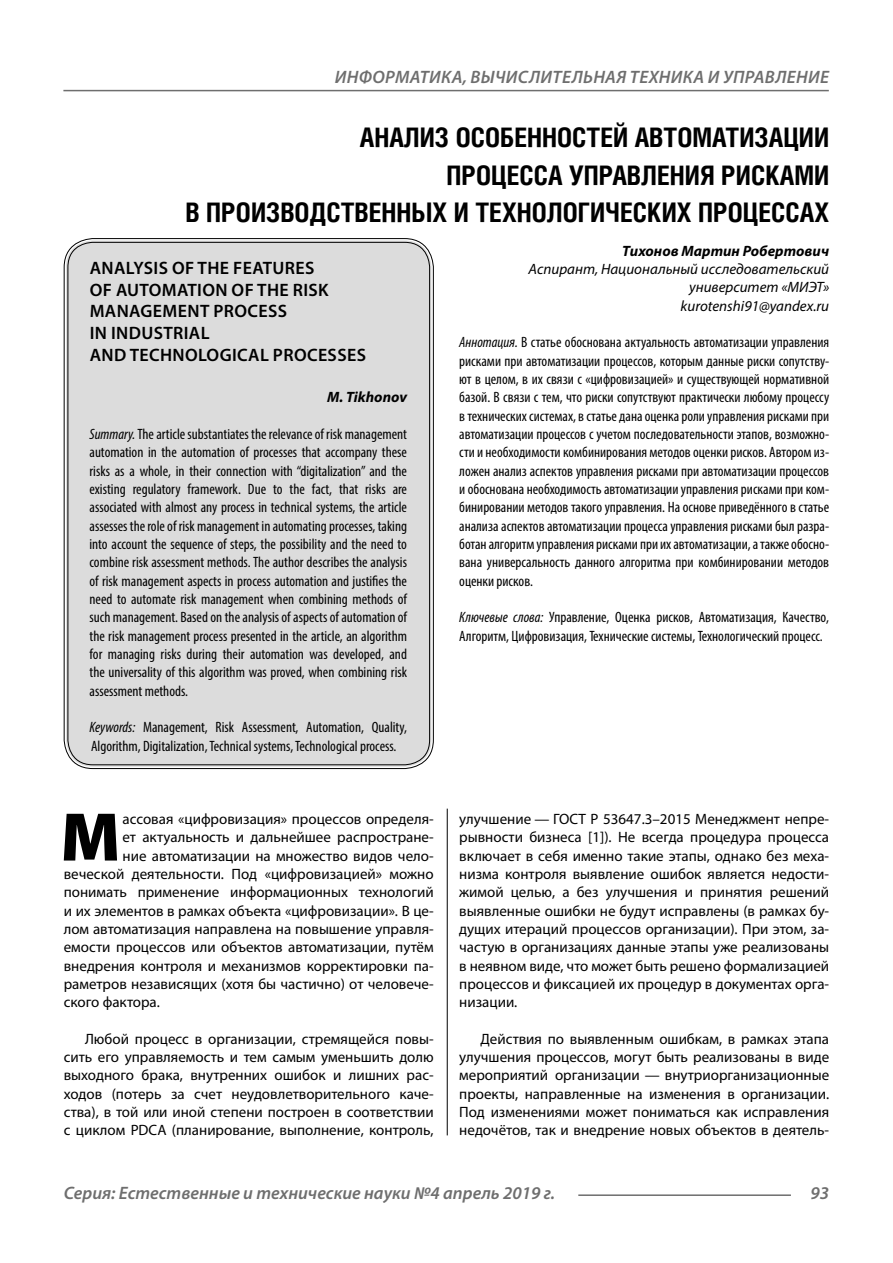
<style>
.page{position:relative;width:893px;height:1263px;background:#fff}
.page>*{position:absolute;margin:0;border:0;box-sizing:border-box;transform-origin:0 0}
.Bukvica{font:900 69.3px "Myriad Pro";color:#000}
.Header{font:700 27px/37.5px "Helios Cond";color:#000;text-align:right}
.Header-eng{font:600 18px/21.6px "Myriad Pro";letter-spacing:.02em;color:#000}
.t1{font:italic 600 18px "Myriad Pro";letter-spacing:.005em;color:#6e6e6e}
.Normal{font:15px/18.3px "Myriad Pro";color:#000;text-align:justify}
.Annotation-rus{font:condensed 15px/18.3px "Myriad Pro";color:#000;text-align:justify}
.Annotation-eng{font:condensed 15px/18.3px "Myriad Pro";color:#000;text-align:justify}
.Bukvica-2{font:15px "Myriad Pro";color:#000}
.Author-doc{font:italic 15px/18.3px "Myriad Pro";color:#000;text-align:right}
.Author{font:italic 700 15px "Myriad Pro";color:#000}
.Author-email{font:italic 15px "Myriad Pro";color:#000}
.Author-eng{font:italic 700 15px "Myriad Pro";color:#000}
.s1{font-style:italic}
</style>
<div class="page">
<hr style="left:447px;top:128px;width:1px;height:1007px;background:#000">
<div style="left:43px;top:0;width:786px;height:808px;background:#fff"></div>
<div style="left:66px;top:240px;width:365px;height:527px;background:#dcdcdc;border-radius:27px"></div>
<hr style="left:578px;top:1194px;width:213px;height:2px;background:#6e6e6e">
<hr style="left:63px;top:90px;width:766px;height:1px;background:#6e6e6e">
<p class="t1" style="left:335px;top:66px;width:496px">ИНФОРМАТИКА, ВЫЧИСЛИТЕЛЬНАЯ ТЕХНИКА И УПРАВЛЕНИЕ</p>
<p class="Header" style="left:186px;top:118px;width:645px">АНАЛИЗ ОСОБЕННОСТЕЙ АВТОМАТИЗАЦИИ<br>ПРОЦЕССА УПРАВЛЕНИЯ РИСКАМИ<br>В ПРОИЗВОДСТВЕННЫХ И ТЕХНОЛОГИЧЕСКИХ ПРОЦЕССАХ</p>
<p class="Author" style="left:622px;top:241px;width:209px">Тихонов Мартин Робертович</p>
<p class="Author-doc" style="left:529px;top:260px;width:302px">Аспирант, Национальный исследовательский университет «МИЭТ»</p>
<p class="Author-email" style="left:681px;top:296px;width:150px">kurotenshi91@yandex.ru</p>
<p class="Annotation-rus" style="left:459px;top:333px;width:371px"><span class="s1">Аннотация.</span> В статье обоснована актуальность автоматизации управления рисками при автоматизации процессов, которым данные риски сопутству&shy;ют в целом, в их связи с «цифровизацией» и существующей нормативной базой. В связи с тем, что риски сопутствуют практически любому процессу в технических системах, в статье дана оценка роли управления рисками при автоматизации процессов с учетом последовательности этапов, возможно&shy;сти и необходимости комбинирования методов оценки рисков. Автором из&shy;ложен анализ аспектов управления рисками при автоматизации процессов и обоснована необходимость автоматизации управления рисками при ком&shy;бинировании методов такого управления. На основе приведённого в статье анализа аспектов автоматизации процесса управления рисками был разра&shy;ботан алгоритм управления рисками при их автоматизации, а также обосно&shy;вана универсальность данного алгоритма при комбинировании методов оценки рисков.</p>
<p class="Annotation-rus" style="left:459px;top:608px;width:371px"><span class="s1">Ключевые слова:</span> Управление, Оценка рисков, Автоматизация, Качество,<br>Алгоритм, Цифровизация, Технические системы, Технологический процесс.</p>
<p class="Header-eng" style="left:90px;top:257px;width:278px">ANALYSIS OF THE FEATURES<br>OF AUTOMATION OF THE RISK<br>MANAGEMENT PROCESS<br>IN INDUSTRIAL<br>AND TECHNOLOGICAL PROCESSES</p>
<p class="Author-eng" style="left:327px;top:388px;width:81px">M. Tikhonov</p>
<p class="Annotation-eng" style="left:90px;top:425px;width:319px"><span class="s1">Summary.</span> The article substantiates the relevance of risk management automation in the automation of processes that accompany these risks as a whole, in their connection with “digitalization” and the existing regulatory framework. Due to the fact, that risks are associated with almost any process in technical systems, the article assesses the role of risk management in automating processes, taking into account the sequence of steps, the possibility and the need to combine risk assessment methods. The author describes the analysis of risk management aspects in process automation and justifies the need to automate risk management when combining methods of such management. Based on the analysis of aspects of automation of the risk management process presented in the article, an algorithm for managing risks during their automation was developed, and the universality of this algorithm was proved, when combining risk assessment methods.</p>
<p class="Annotation-eng" style="left:90px;top:718px;width:319px"><span class="s1">Keywords:</span> Management, Risk Assessment, Automation, Quality,<br>Algorithm, Digitalization, Technical systems, Technological process.</p>
<p class="Bukvica" style="left:60px;top:791px;width:62px">М</p>
<p class="Bukvica-2" style="left:123px;top:810px;width:313px">ассовая «цифровизация» процессов определя-</p>
<p class="Bukvica-2" style="left:123px;top:828px;width:313px">ет актуальность и дальнейшее распростране-</p>
<p class="Bukvica-2" style="left:123px;top:846px;width:313px">ние автоматизации на множество видов чело-</p>
<p class="Bukvica-2" style="left:64px;top:864px;width:371px">веческой деятельности. Под «цифровизацией» можно</p>
<p class="Bukvica-2" style="left:64px;top:883px;width:371px">понимать применение информационных технологий</p>
<p class="Bukvica-2" style="left:64px;top:901px;width:371px">и их элементов в рамках объекта «цифровизации». В це-</p>
<p class="Bukvica-2" style="left:64px;top:919px;width:371px">лом автоматизация направлена на повышение управля-</p>
<p class="Bukvica-2" style="left:64px;top:938px;width:371px">емости процессов или объектов автоматизации, путём</p>
<p class="Bukvica-2" style="left:64px;top:956px;width:371px">внедрения контроля и механизмов корректировки па-</p>
<p class="Bukvica-2" style="left:64px;top:974px;width:371px">раметров независящих (хотя бы частично) от человече-</p>
<p class="Bukvica-2" style="left:64px;top:993px;width:98px">ского фактора.</p>
<p class="Normal" style="left:64px;top:1029px;width:371px;text-indent:21px">Любой процесс в организации, стремящейся повы&shy;сить его управляемость и тем самым уменьшить долю выходного брака, внутренних ошибок и лишних рас&shy;ходов (потерь за счет неудовлетворительного каче&shy;ства), в той или иной степени построен в соответствии с циклом PDCA (планирование, выполнение, контроль,</p>
<p class="Normal" style="left:459px;top:809px;width:371px">улучшение — ГОСТ Р 53647.3–2015 Менеджмент непре&shy;рывности бизнеса [1]). Не всегда процедура процесса включает в себя именно такие этапы, однако без меха&shy;низма контроля выявление ошибок является недости&shy;жимой целью, а без улучшения и принятия решений выявленные ошибки не будут исправлены (в рамках бу&shy;дущих итераций процессов организации). При этом, за&shy;частую в организациях данные этапы уже реализованы в неявном виде, что может быть решено формализацией процессов и фиксацией их процедур в документах орга&shy;низации.</p>
<p class="Normal" style="left:459px;top:1029px;width:371px;text-indent:21px">Действия по выявленным ошибкам, в рамках этапа улучшения процессов, могут быть реализованы в виде мероприятий организации — внутриорганизационные проекты, направленные на изменения в организации.<br>Под изменениями может пониматься как исправления недочётов, так и внедрение новых объектов в деятель-</p>
<p class="t1" style="left:64px;top:1182px;width:493px">Серия: Естественные и технические науки №4 апрель 2019 г.</p>
<p class="t1" style="left:810px;top:1182px;width:20px">93</p>
</div>
